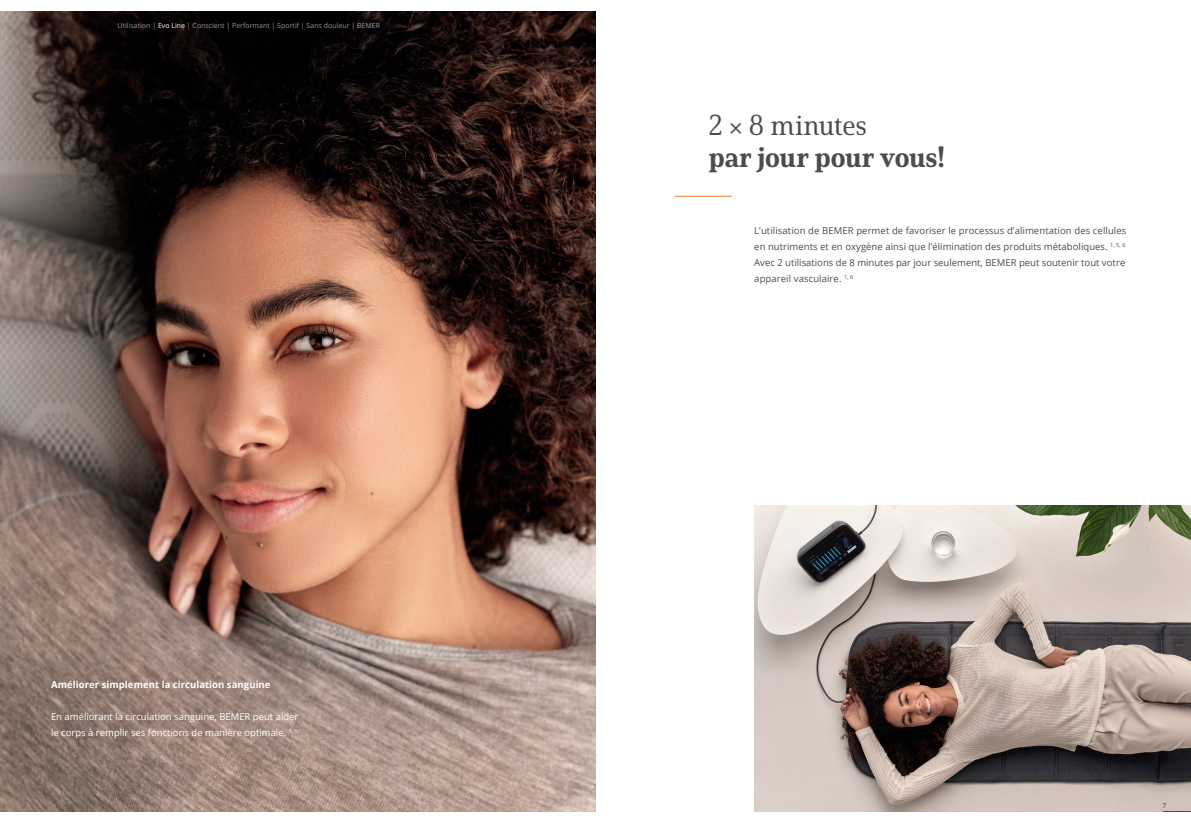
<style>
.page{position:relative;width:1191px;height:823px;background:#fff}
.page>*{position:absolute;margin:0;border:0;box-sizing:border-box;transform-origin:0 0}
.t1{font:28px "Solitas Serif Nor Ex B";letter-spacing:-.005em;color:#4b4c4d}
.t2{font:28px "Solitas Serif Nor Med";letter-spacing:-.015em;color:#4b4c4d}
.t3{font:9.5px/16px "Open Sans";letter-spacing:.005em;color:#4b4c4d;text-align:justify}
.t4{font:9.5px/16px "Open Sans";color:#fff}
.t5{font:700 9.5px "Open Sans";letter-spacing:.005em;color:#fff}
.t6{font:7px "Open Sans";color:#939598}
.t7{font:7px "Open Sans";color:#4b4c4d}
.s1{color:#fff}
</style>
<div class="page">
<img style="left:0;top:11px;width:595px;height:800px">
<img style="left:754px;top:505px;width:437px;height:306px">
<svg style="left:1162px;top:810px;width:29px;height:1px"></svg>
<hr style="left:675px;top:196px;width:56px;height:1px;background:#f47921">
<p class="t6" style="left:118px;top:21px;width:264px">Utilisation | <span class="s1">Evo Line</span> | Conscient | Performant | Sportif | Sans douleur | BEMER</p>
<p class="t5" style="left:51px;top:677px;width:221px">Améliorer simplement la circulation sanguine</p>
<p class="t4" style="left:51px;top:708px;width:249px">En améliorant la circulation sanguine, BEMER peut aider le corps à remplir ses fonctions de manière optimale. <sup>1,</sup> <sup>5</sup></p>
<h1 class="t2" style="left:709px;top:108px;width:160px">2 × 8 minutes</h1>
<h1 class="t1" style="left:709px;top:139px;width:238px">par jour pour vous!</h1>
<p class="t3" style="left:754px;top:222px;width:373px">L’utilisation de BEMER permet de favoriser le processus d’alimentation des cellules en nutriments et en oxygène ainsi que l’élimination des produits métaboliques. <sup>1,</sup> <sup>5,</sup> <sup>6<br></sup>Avec 2 utilisations de 8 minutes par jour seulement, BEMER peut soutenir tout votre appareil vasculaire. <sup>1,</sup> <sup>6</sup></p>
<p class="t7" style="left:1162px;top:800px;width:6px">7</p>
</div>
